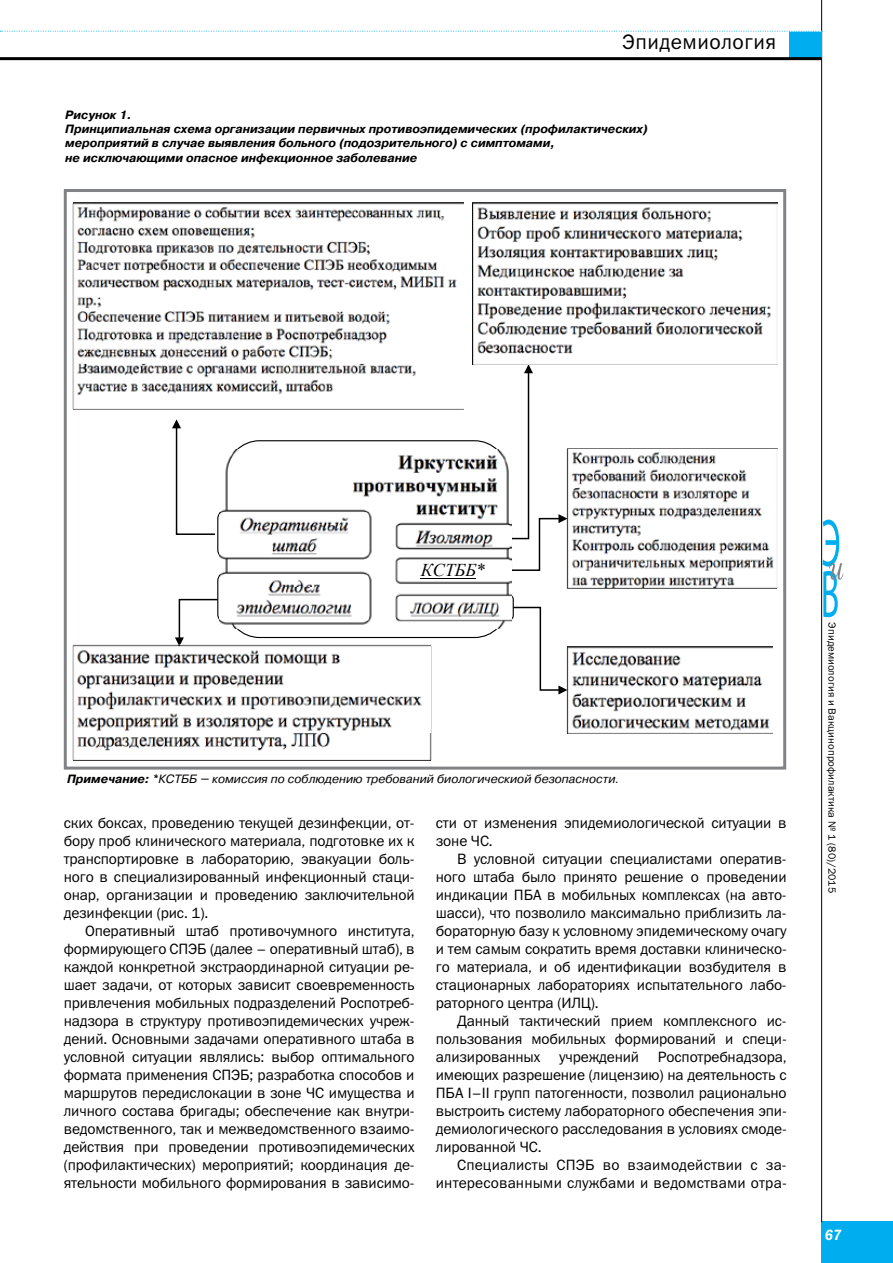
<style>
.page{position:relative;width:893px;height:1263px;background:#fff}
.page>*{position:absolute;margin:0;border:0;box-sizing:border-box;transform-origin:0 0}
.t1{font:21px "Franklin Gothic Book C";letter-spacing:.025em;color:#000}
.t2{font:italic 18px "Times New Roman";letter-spacing:.005em;color:#000}
.t3{font:15px/18px "Franklin Gothic Book C";letter-spacing:-.01em;color:#000;text-align:justify}
.t4{font:15px/18px "Franklin Gothic Book C";letter-spacing:.01em;color:#000;text-align:right}
.t5{font:italic 15px "Franklin Gothic Demi C";color:#fff;scale:.9 1}
.t6{font:italic 700 12px/14.2px "Pragmatica C";color:#000}
.t7{font:italic 12px "Pragmatica C";color:#000}
.t8{font:10.5px "Franklin Gothic Book C";letter-spacing:.005em;color:#000}
.s1{font-weight:700}
.s2{font-family:"Franklin Gothic Book C";font-size:15px}
</style>
<div class="page">
<div style="left:821px;top:1222px;width:72px;height:41px;background:#00aeef"></div>
<hr style="left:821px;top:0;width:1px;height:1222px;background:#000">
<svg style="left:822px;top:520px;width:21px;height:97px"></svg>
<div style="left:789px;top:31px;width:32px;height:26px;background:#00aeef"></div>
<svg style="left:0;top:31px;width:822px;height:1px"></svg>
<hr style="left:0;top:57px;width:822px;height:3px;background:#000">
<svg style="left:175px;top:598px;width:44px;height:47px"></svg>
<svg style="left:512px;top:606px;width:55px;height:88px"></svg>
<svg style="left:172px;top:419px;width:43px;height:116px"></svg>
<svg style="left:510px;top:364px;width:57px;height:208px"></svg>
<img style="left:473px;top:202px;width:304px;height:162px">
<img style="left:74px;top:202px;width:390px;height:207px">
<img style="left:567px;top:448px;width:210px;height:140px">
<img style="left:219px;top:450px;width:293px;height:178px">
<img style="left:74px;top:645px;width:357px;height:115px">
<img style="left:567px;top:646px;width:206px;height:87px">
<hr style="left:421px;top:579px;width:55px;height:1px;background:#000">
<div style="left:64px;top:189px;width:722px;height:581px;border:3px solid #808285"></div>
<h1 class="t1" style="left:622px;top:31px;width:156px">Эпидемиология</h1>
<p class="t6" style="left:65px;top:108px;width:584px">Рисунок 1.<br>Принципиальная схема организации первичных противоэпидемических (профилактических) мероприятий в случае выявления больного (подозрительного) с симптомами,<br>не исключающими опасное инфекционное заболевание</p>
<p class="t2" style="left:421px;top:558px;width:66px">КСТББ*</p>
<p class="t7" style="left:67px;top:772px;width:554px"><span class="s1">Примечание: *</span>КСТББ <span class="s2">–</span> комиссия по соблюдению требований биологическиой безопасности.</p>
<p class="t3" style="left:64px;top:814px;width:352px">ских боксах, проведению текущей дезинфекции, от&shy;бору проб клинического материала, подготовке их к транспортировке в лабораторию, эвакуации боль&shy;ного в специализированный инфекционный стаци&shy;онар, организации и проведению заключительной дезинфекции (рис. 1).</p>
<p class="t3" style="left:64px;top:922px;width:352px;text-indent:21px">Оперативный штаб противочумного института, формирующего СПЭБ (далее – оперативный штаб), в каждой конкретной экстраординарной ситуации ре&shy;шает задачи, от которых зависит своевременность привлечения мобильных подразделений Роспотреб&shy;надзора в структуру противоэпидемических учреж&shy;дений. Основными задачами оперативного штаба в условной ситуации являлись: выбор оптимального формата применения СПЭБ; разработка способов и маршрутов передислокации в зоне ЧС имущества и личного состава бригады; обеспечение как внутри&shy;ведомственного, так и межведомственного взаимо&shy;действия при проведении противоэпидемических (профилактических) мероприятий; координация де&shy;ятельности мобильного формирования в зависимо-</p>
<p class="t3" style="left:436px;top:814px;width:352px">сти от изменения эпидемиологической ситуации в зоне ЧС.</p>
<p class="t3" style="left:436px;top:850px;width:352px;text-indent:21px">В условной ситуации специалистами оператив&shy;ного штаба было принято решение о проведении индикации ПБА в мобильных комплексах (на авто&shy;шасси), что позволило максимально приблизить ла&shy;бораторную базу к условному эпидемическому очагу и тем самым сократить время доставки клиническо&shy;го материала, и об идентификации возбудителя в стационарных лабораториях испытательного лабо&shy;раторного центра (ИЛЦ).</p>
<p class="t3" style="left:436px;top:1012px;width:352px;text-indent:21px">Данный тактический прием комплексного ис&shy;пользования мобильных формирований и специ&shy;ализированных</p>
<p class="t3" style="left:436px;top:1048px;width:352px;text-indent:222px">Роспотребнадзора, имеющих разрешение (лицензию) на деятельность с ПБА I–II групп патогенности, позволил рационально выстроить систему лабораторного обеспечения эпи&shy;демиологического расследования в условиях смоде&shy;лированной ЧС.</p>
<p class="t4" style="left:436px;top:1156px;width:352px">Специалисты СПЭБ во взаимодействии с за&shy;интересованными службами и ведомствами отра-</p>
<p class="t3" style="left:559px;top:1048px;width:81px">учреждений</p>
<p class="t8" style="left:838px;top:622px;width:272px;rotate:90deg">Эпидемиология и Вакцинопрофилактика № 1 (80)/2015</p>
<p class="t5" style="left:825px;top:1226px;width:20px">67</p>
</div>
